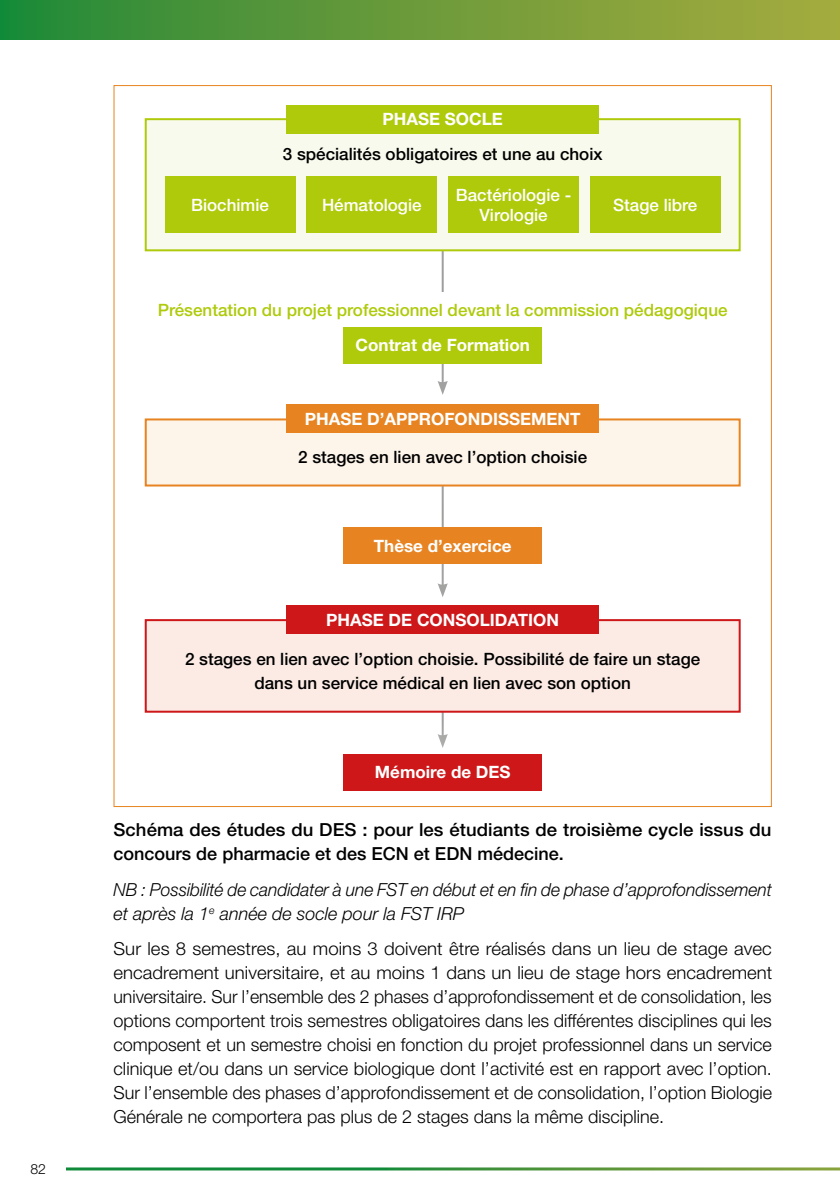
<style>
.page{position:relative;width:840px;height:1191px;background:#fff}
.page>*{position:absolute;margin:0;border:0;box-sizing:border-box;transform-origin:0 0}
.t1{font:300 18px/24px "Helvetica Neue LT Std";color:#000}
.t2{font:italic 300 18px/24px "Helvetica Neue LT Std";letter-spacing:-.005em;color:#000}
.t3{font:500 18px/24px "Helvetica Neue LT Std";letter-spacing:.005em;color:#000}
.t4{font:500 17px/24px "Helvetica Neue LT Std";color:#000;text-align:center}
.t5{font:700 17px "Helvetica Neue LT Std";color:#fff}
.t6{font:500 17px "Helvetica Neue LT Std";color:#afca0b}
.t7{font:500 17px/20px "Helvetica Neue LT Std";color:#fff;text-align:center}
.t8{font:300 14px "Helvetica Neue LT Std";color:#000}
</style>
<div class="page">
<div style="left:0;top:0;width:839px;height:40px;background:linear-gradient(to right,#248a38,#abab3e)"></div>
<hr style="left:441px;top:222px;width:2px;height:162px;background:#9d9d9c">
<svg style="left:437px;top:381px;width:10px;height:14px"></svg>
<hr style="left:441px;top:463px;width:2px;height:123px;background:#9d9d9c">
<svg style="left:437px;top:583px;width:10px;height:14px"></svg>
<hr style="left:441px;top:700px;width:2px;height:37px;background:#9d9d9c">
<svg style="left:437px;top:734px;width:10px;height:14px"></svg>
<div style="left:145px;top:118px;width:595px;height:133px;background:#f8faed;border:2px solid #afca0b"></div>
<div style="left:286px;top:105px;width:312px;height:28px;background:#afca0b"></div>
<div style="left:165px;top:176px;width:130px;height:57px;background:#afca0b"></div>
<div style="left:306px;top:176px;width:131px;height:57px;background:#afca0b"></div>
<div style="left:448px;top:176px;width:130px;height:57px;background:#afca0b"></div>
<div style="left:589px;top:176px;width:131px;height:57px;background:#afca0b"></div>
<div style="left:158px;top:292px;width:569px;height:35px;background:#fff"></div>
<div style="left:343px;top:327px;width:198px;height:37px;background:#afca0b"></div>
<div style="left:145px;top:619px;width:595px;height:93px;background:#fbebe4;border:2px solid #cd1719"></div>
<div style="left:286px;top:605px;width:312px;height:28px;background:#cd1719"></div>
<div style="left:145px;top:418px;width:595px;height:68px;background:#fdf4ea;border:2px solid #e78421"></div>
<div style="left:286px;top:404px;width:312px;height:29px;background:#e78421"></div>
<div style="left:343px;top:527px;width:198px;height:37px;background:#e78421"></div>
<div style="left:343px;top:753px;width:198px;height:37px;background:#cd1719"></div>
<p class="t8" style="left:30px;top:1160px;width:17px">82</p>
<p class="t5" style="left:382px;top:109px;width:122px">PHASE SOCLE</p>
<p class="t4" style="left:283px;top:142px;width:321px">3 spécialités obligatoires et une au choix</p>
<p class="t7" style="left:191px;top:194px;width:79px">Biochimie</p>
<p class="t7" style="left:322px;top:194px;width:101px">Hématologie</p>
<p class="t7" style="left:455px;top:184px;width:117px">Bactériologie -<br>Virologie</p>
<p class="t7" style="left:613px;top:194px;width:86px">Stage libre</p>
<p class="t6" style="left:158px;top:299px;width:571px">Présentation du projet professionnel devant la commission pédagogique</p>
<p class="t5" style="left:355px;top:335px;width:176px">Contrat de Formation</p>
<p class="t5" style="left:304px;top:408px;width:277px">PHASE D’APPROFONDISSEMENT</p>
<p class="t4" style="left:298px;top:445px;width:290px">2 stages en lien avec l’option choisie</p>
<p class="t5" style="left:373px;top:535px;width:139px">Thèse d’exercice</p>
<p class="t5" style="left:326px;top:609px;width:234px">PHASE DE CONSOLIDATION</p>
<p class="t4" style="left:185px;top:647px;width:516px">2 stages en lien avec l’option choisie. Possibilité de faire un stage dans un service médical en lien avec son option</p>
<p class="t5" style="left:374px;top:761px;width:137px">Mémoire de DES</p>
<p class="t3" style="left:113px;top:817px;width:659px">Schéma des études du DES : pour les étudiants de troisième cycle issus du concours de pharmacie et des ECN et EDN médecine.</p>
<p class="t2" style="left:113px;top:877px;width:659px">NB : Possibilité de candidater à une FST en début et en fin de phase d’approfondissement et après la 1<sup>e</sup> année de socle pour la FST IRP</p>
<p class="t1" style="left:113px;top:936px;width:660px">Sur les 8 semestres, au moins 3 doivent être réalisés dans un lieu de stage avec encadrement universitaire, et au moins 1 dans un lieu de stage hors encadrement universitaire. Sur l’ensemble des 2 phases d’approfondissement et de consolidation, les options comportent trois semestres obligatoires dans les différentes disciplines qui les composent et un semestre choisi en fonction du projet professionnel dans un service clinique et/ou dans un service biologique dont l’activité est en rapport avec l’option.<br>Sur l’ensemble des phases d’approfondissement et de consolidation, l’option Biologie Générale ne comportera pas plus de 2 stages dans la même discipline.</p>
</div>
